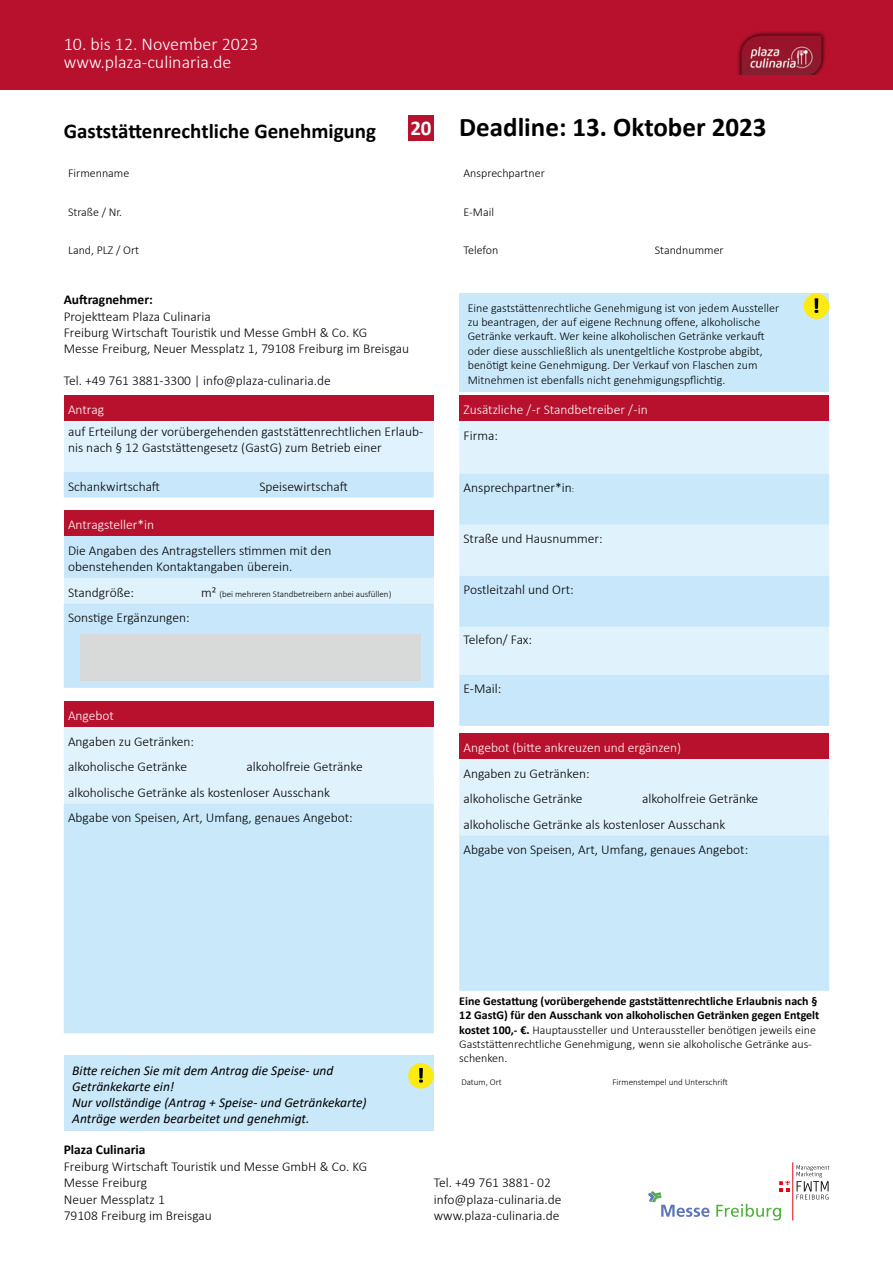
<style>
.page{position:relative;width:893px;height:1263px;background:#fff}
.page>*{position:absolute;margin:0;border:0;box-sizing:border-box;transform-origin:0 0}
.t1{font:700 27px "Calibri";color:#000}
.t2{font:700 21px "Calibri";color:#000}
.t3{font:700 21px "Calibri";color:#fff}
.t4{font:300 18px/18px "Calibri";color:#fff}
.t5{font:300 13.5px/25.5px "Calibri";color:#000}
.t6{font:italic 13.5px/16.2px "Calibri";color:#000}
.t7{font:300 13.5px "Calibri";color:#fff}
.t8{font:700 13.5px "Calibri";color:#000}
.t9{font:300 12px/14.4px "Calibri";color:#000}
.t10{font:700 12px/14.4px "Calibri";color:#000}
.t11{font:300 9px "Calibri";color:#000}
.s1{font-size:13.5px}
.s2{font-size:9px}
.s3{font-weight:300}
</style>
<div class="page">
<div style="left:0;top:0;width:893px;height:89px;background:#b7112d"></div>
<img style="left:737px;top:32px;width:89px;height:42px">
<svg style="left:716px;top:1204px;width:65px;height:16px"></svg>
<svg style="left:648px;top:1191px;width:62px;height:26px"></svg>
<svg style="left:779px;top:1181px;width:11px;height:10px"></svg>
<hr style="left:792px;top:1162px;width:1px;height:58px;background:#e30613">
<svg style="left:796px;top:1165px;width:33px;height:34px"></svg>
<div style="left:64px;top:395px;width:370px;height:26px;background:#b7112d"></div>
<div style="left:64px;top:421px;width:370px;height:51px;background:#dff2fd"></div>
<div style="left:64px;top:472px;width:370px;height:25px;background:#c9e7fa"></div>
<div style="left:459px;top:293px;width:370px;height:98px;background:#c9e9fb"></div>
<div style="left:408px;top:115px;width:26px;height:25px;background:#b7112d"></div>
<div style="left:64px;top:702px;width:370px;height:25px;background:#b7112d"></div>
<div style="left:64px;top:727px;width:370px;height:51px;background:#e0f2fc"></div>
<div style="left:64px;top:778px;width:370px;height:26px;background:#e0f2fc"></div>
<div style="left:64px;top:804px;width:370px;height:229px;background:#c9e9fb"></div>
<div style="left:804px;top:293px;width:25px;height:26px;background:#fcea10;border-radius:50%"></div>
<svg style="left:814px;top:298px;width:4px;height:15px"></svg>
<div style="left:64px;top:510px;width:370px;height:26px;background:#b7112d"></div>
<div style="left:64px;top:536px;width:370px;height:42px;background:#c9e7fa"></div>
<div style="left:64px;top:578px;width:370px;height:26px;background:#e0f2fc"></div>
<div style="left:64px;top:604px;width:370px;height:84px;background:#c9e7fa"></div>
<div style="left:81px;top:634px;width:340px;height:46px;background:#d8dad9"></div>
<div style="left:64px;top:1055px;width:370px;height:76px;background:#c9e9fb"></div>
<div style="left:459px;top:395px;width:370px;height:26px;background:#b7112d"></div>
<svg style="left:459px;top:421px;width:370px;height:305px"></svg>
<div style="left:459px;top:733px;width:370px;height:26px;background:#b7112d"></div>
<div style="left:459px;top:759px;width:370px;height:51px;background:#e0f2fc"></div>
<div style="left:459px;top:810px;width:370px;height:26px;background:#e0f2fc"></div>
<div style="left:459px;top:836px;width:370px;height:155px;background:#c9e9fb"></div>
<div style="left:408px;top:1063px;width:26px;height:26px;background:#fcea10;border-radius:50%"></div>
<svg style="left:419px;top:1068px;width:4px;height:15px"></svg>
<h3 class="t4" style="left:64px;top:35px;width:196px">10. bis 12. November 2023 www.plaza-culinaria.de</h3>
<h2 class="t2" style="left:64px;top:116px;width:314px">Gaststättenrechtliche Genehmigung</h2>
<h1 class="t1" style="left:459px;top:108px;width:309px">Deadline: 13. Oktober 2023</h1>
<h2 class="t3" style="left:410px;top:113px;width:23px">20</h2>
<p class="t9" style="left:68px;top:166px;width:63px">Firmenname</p>
<p class="t9" style="left:463px;top:166px;width:83px">Ansprechpartner</p>
<p class="t9" style="left:463px;top:204px;width:32px">E-Mail</p>
<p class="t9" style="left:68px;top:204px;width:56px">Straße / Nr.</p>
<p class="t9" style="left:68px;top:242px;width:73px">Land, PLZ / Ort</p>
<p class="t9" style="left:463px;top:242px;width:36px">Telefon</p>
<p class="t9" style="left:655px;top:242px;width:70px">Standnummer</p>
<p class="t8" style="left:64px;top:290px;width:91px">Auftragnehmer:</p>
<p class="t5" style="left:64px;top:308px;width:347px;line-height:16.2px">Projektteam Plaza Culinaria<br>Freiburg Wirtschaft Touristik und Messe GmbH &amp; Co. KG<br>Messe Freiburg, Neuer Messplatz 1, 79108 Freiburg im Breisgau</p>
<p class="t5" style="left:64px;top:368px;width:269px">Tel. +49 761 3881-3300 | info@plaza-culinaria.de</p>
<p class="t7" style="left:68px;top:401px;width:38px">Antrag</p>
<p class="t5" style="left:68px;top:423px;width:357px;line-height:16.2px">auf Erteilung der vorübergehenden gaststättenrechtlichen Erlaub&shy;nis nach § 12 Gaststättengesetz (GastG) zum Betrieb einer</p>
<p class="t5" style="left:68px;top:473px;width:94px">Schankwirtschaft</p>
<p class="t5" style="left:259px;top:473px;width:90px">Speisewirtschaft</p>
<p class="t7" style="left:68px;top:516px;width:88px">Antragsteller*in</p>
<p class="t5" style="left:68px;top:542px;width:265px;line-height:16.2px">Die Angaben des Antragstellers stimmen mit den obenstehenden Kontaktangaben überein.</p>
<p class="t5" style="left:68px;top:579px;width:67px">Standgröße:</p>
<p class="t11" style="left:201px;top:588px;width:192px"><span class="s1">m²</span> (bei mehreren Standbetreibern anbei ausfüllen)</p>
<p class="t5" style="left:68px;top:605px;width:123px">Sonstige Ergänzungen:</p>
<p class="t7" style="left:68px;top:707px;width:48px">Angebot</p>
<p class="t5" style="left:68px;top:728px;width:128px">Angaben zu Getränken: alkoholische Getränke</p>
<p class="t5" style="left:68px;top:754px;width:296px;text-indent:179px">alkoholfreie Getränke alkoholische Getränke als kostenloser Ausschank<br>Abgabe von Speisen, Art, Umfang, genaues Angebot:</p>
<p class="t9" style="left:468px;top:300px;width:313px">Eine gaststättenrechtliche Genehmigung ist von jedem Aussteller zu beantragen, der auf eigene Rechnung offene, alkoholische Getränke verkauft. Wer keine alkoholischen Getränke verkauft oder diese ausschließlich als unentgeltliche Kostprobe abgibt, benötigt keine Genehmigung. Der Verkauf von Flaschen zum Mitnehmen ist ebenfalls nicht genehmigungspflichtig.</p>
<p class="t7" style="left:463px;top:401px;width:186px">Zusätzliche / -r Standbetreiber / -in</p>
<p class="t5" style="left:463px;top:422px;width:36px">Firma:</p>
<p class="t5" style="left:463px;top:475px;width:112px">Ansprechpartner*in<span class="s2">:</span></p>
<p class="t5" style="left:463px;top:526px;width:141px">Straße und Hausnummer:</p>
<p class="t5" style="left:463px;top:577px;width:112px">Postleitzahl und Ort:</p>
<p class="t5" style="left:463px;top:626px;width:70px">Telefon/ Fax:</p>
<p class="t5" style="left:463px;top:676px;width:39px">E-Mail:</p>
<p class="t7" style="left:463px;top:739px;width:219px">Angebot (bitte ankreuzen und ergänzen)</p>
<p class="t5" style="left:463px;top:760px;width:128px">Angaben zu Getränken: alkoholische Getränke</p>
<p class="t5" style="left:463px;top:786px;width:296px;text-indent:179px">alkoholfreie Getränke alkoholische Getränke als kostenloser Ausschank<br>Abgabe von Speisen, Art, Umfang, genaues Angebot:</p>
<p class="t6" style="left:72px;top:1062px;width:296px">Bitte reichen Sie mit dem Antrag die Speise- und Getränkekarte ein!<br>Nur vollständige (Antrag + Speise- und Getränkekarte)<br>Anträge werden bearbeitet und genehmigt.</p>
<p class="t8" style="left:64px;top:1140px;width:83px">Plaza Culinaria</p>
<p class="t5" style="left:64px;top:1158px;width:305px;line-height:16.5px">Freiburg Wirtschaft Touristik und Messe GmbH &amp; Co. KG<br>Messe Freiburg<br>Neuer Messplatz 1<br>79108 Freiburg im Breisgau</p>
<p class="t10" style="left:459px;top:993px;width:362px">Eine Gestattung (vorübergehende gaststättenrechtliche Erlaubnis nach § 12 GastG) für den Ausschank von alkoholischen Getränken gegen Entgelt kostet 100,- €. <span class="s3">Hauptaussteller und Unteraussteller benötigen jeweils eine Gaststättenrechtliche Genehmigung, wenn sie alkoholische Getränke aus&shy;schenken.</span></p>
<p class="t11" style="left:461px;top:1076px;width:42px">Datum, Ort</p>
<p class="t11" style="left:612px;top:1076px;width:117px">Firmenstempel und Unterschrift</p>
<p class="t5" style="left:434px;top:1174px;width:129px;line-height:16.5px">Tel. +49 761 3881 - 02 info@plaza-culinaria.de www.plaza-culinaria.de</p>
</div>
